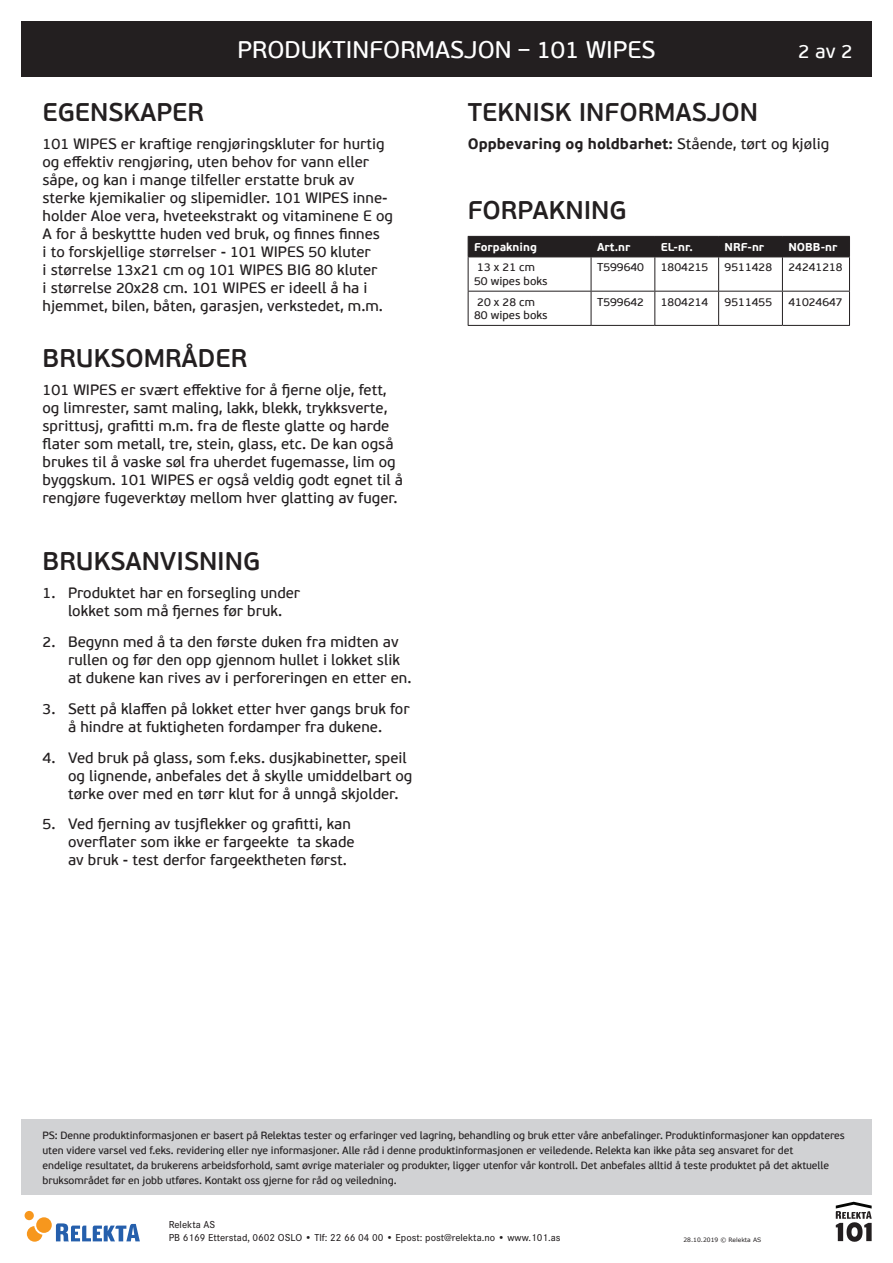
<style>
.page{position:relative;width:893px;height:1263px;background:#fff}
.page>*{position:absolute;margin:0;border:0;box-sizing:border-box;transform-origin:0 0}
.Mellomtittel{font:600 25.5px "PF Beau Sans Pro";color:#231f20}
.t1{font:24px "PF Beau Sans Pro Bbook";color:#fff}
.t2{font:19.5px "PF Beau Sans Pro Bbook";color:#fff}
.Brødtekst{font:15px/18px "PF Beau Sans Pro Bbook";color:#231f20}
.Teknisk{font:700 15px "PF Beau Sans Pro";color:#231f20}
.Celle_tabell_venstre{font:11.4px/13.6px "PF Beau Sans Pro Bbook";color:#231f20}
.Header_tabell_venstr{font:700 11.4px "PF Beau Sans Pro";color:#fff}
.t3{font:10.5px/15px "PF Beau Sans Pro Bbook";letter-spacing:-.01em;color:#231f20}
.t4{font:500 10.5px/12.6px "Corporate S";color:#231f20}
.t5{font:6px "Verdana";color:#231f20}
.s1{font-family:"PF Beau Sans Pro Bbook";font-weight:400}
</style>
<div class="page">
<svg style="left:27px;top:1226px;width:15px;height:16px"></svg>
<div style="left:25px;top:1211px;width:9px;height:9px;background:#f7971d;border-radius:50%"></div>
<svg style="left:56px;top:1223px;width:84px;height:18px"></svg>
<div style="left:36px;top:1217px;width:16px;height:16px;background:#f7971d;border-radius:50%"></div>
<svg style="left:836px;top:1202px;width:36px;height:40px"></svg>
<div style="left:21px;top:1120px;width:851px;height:75px;background:#d1d2d4"></div>
<div style="left:21px;top:21px;width:851px;height:56px;background:#231f20"></div>
<div style="left:468px;top:236px;width:382px;height:21px;background:#231f20"></div>
<hr style="left:468px;top:257px;width:123px;height:1px;background:#231f20">
<hr style="left:468px;top:257px;width:1px;height:34px;background:#231f20">
<hr style="left:591px;top:257px;width:64px;height:1px;background:#231f20">
<hr style="left:591px;top:257px;width:1px;height:34px;background:#231f20">
<hr style="left:655px;top:257px;width:64px;height:1px;background:#231f20">
<hr style="left:654px;top:257px;width:1px;height:34px;background:#231f20">
<hr style="left:719px;top:257px;width:63px;height:1px;background:#231f20">
<hr style="left:718px;top:257px;width:1px;height:34px;background:#231f20">
<hr style="left:782px;top:257px;width:68px;height:1px;background:#231f20">
<hr style="left:782px;top:257px;width:1px;height:34px;background:#231f20">
<hr style="left:849px;top:257px;width:1px;height:34px;background:#231f20">
<hr style="left:468px;top:291px;width:123px;height:1px;background:#231f20">
<hr style="left:468px;top:292px;width:1px;height:33px;background:#231f20">
<hr style="left:591px;top:291px;width:64px;height:1px;background:#231f20">
<hr style="left:591px;top:292px;width:1px;height:33px;background:#231f20">
<hr style="left:655px;top:291px;width:64px;height:1px;background:#231f20">
<hr style="left:654px;top:292px;width:1px;height:33px;background:#231f20">
<hr style="left:719px;top:291px;width:63px;height:1px;background:#231f20">
<hr style="left:718px;top:292px;width:1px;height:33px;background:#231f20">
<hr style="left:782px;top:291px;width:68px;height:1px;background:#231f20">
<hr style="left:782px;top:292px;width:1px;height:33px;background:#231f20">
<hr style="left:849px;top:292px;width:1px;height:33px;background:#231f20">
<hr style="left:468px;top:325px;width:123px;height:1px;background:#231f20">
<hr style="left:591px;top:325px;width:64px;height:1px;background:#231f20">
<hr style="left:655px;top:325px;width:64px;height:1px;background:#231f20">
<hr style="left:719px;top:325px;width:63px;height:1px;background:#231f20">
<hr style="left:782px;top:325px;width:68px;height:1px;background:#231f20">
<p class="Mellomtittel" style="left:43px;top:97px;width:163px">EGENSKAPER</p>
<h2 class="t1" style="left:237px;top:36px;width:382px">PRODUKTINFORMASJON – 101 Wipes</h2>
<h3 class="t2" style="left:798px;top:40px;width:56px">2 av 2</h3>
<p class="Mellomtittel" style="left:468px;top:97px;width:292px">TEKNISK INFORMASJON</p>
<p class="Brødtekst" style="left:43px;top:136px;width:352px">101 WIPES er kraftige rengjøringskluter for hurtig og effektiv rengjøring, uten behov for vann eller såpe, og kan i mange tilfeller erstatte bruk av sterke kjemikalier og slipemidler. 101 WIPES inne&shy;holder Aloe vera, hveteekstrakt og vitaminene E og A for å beskyttte huden ved bruk, og finnes finnes<br>i to forskjellige størrelser - 101 WIPES 50 kluter<br>i størrelse 13x21 cm og 101 WIPES BIG 80 kluter<br>i størrelse 20x28 cm. 101 WIPES er ideell å ha i hjemmet, bilen, båten, garasjen, verkstedet, m.m.</p>
<p class="Mellomtittel" style="left:43px;top:343px;width:206px">BRUKSOMRÅDER</p>
<p class="Brødtekst" style="left:43px;top:381px;width:362px">101 WIPES er svært effektive for å fjerne olje, fett, og limrester, samt maling, lakk, blekk, trykksverte, sprittusj, grafitti m.m. fra de fleste glatte og harde flater som metall, tre, stein, glass, etc. De kan også brukes til å vaske søl fra uherdet fugemasse, lim og byggskum. 101 WIPES er også veldig godt egnet til å rengjøre fugeverktøy mellom hver glatting av fuger.</p>
<p class="Mellomtittel" style="left:43px;top:546px;width:219px">BRUKSANVISNING</p>
<p class="Brødtekst" style="left:43px;top:584px;width:259px;text-align:center">1. Produktet har en forsegling under lokket som må fjernes før bruk.</p>
<p class="Brødtekst" style="left:68px;top:633px;width:345px;text-indent:-26px">2. Begynn med å ta den første duken fra midten av rullen og før den opp gjennom hullet i lokket slik at dukene kan rives av i perforeringen en etter en.</p>
<p class="Brødtekst" style="left:43px;top:700px;width:369px;text-align:center">3. Sett på klaffen på lokket etter hver gangs bruk for å hindre at fuktigheten fordamper fra dukene.</p>
<p class="Brødtekst" style="left:68px;top:749px;width:346px;text-indent:-26px">4. Ved bruk på glass, som f.eks. dusjkabinetter, speil og lignende, anbefales det å skylle umiddelbart og tørke over med en tørr klut for å unngå skjolder.</p>
<p class="Brødtekst" style="left:68px;top:816px;width:288px;text-indent:-26px">5. Ved fjerning av tusjflekker og grafitti, kan overflater som ikke er fargeekte ta skade av bruk - test derfor fargeektheten først.</p>
<p class="Teknisk" style="left:468px;top:135px;width:363px">Oppbevaring og holdbarhet: <span class="s1">Stående, tørt og kjølig</span></p>
<p class="Mellomtittel" style="left:468px;top:195px;width:160px">FORPAKNING</p>
<p class="Header_tabell_venstr" style="left:474px;top:240px;width:64px">Forpakning</p>
<p class="Header_tabell_venstr" style="left:597px;top:240px;width:35px">Art.nr</p>
<p class="Header_tabell_venstr" style="left:661px;top:240px;width:34px">EL-nr.</p>
<p class="Header_tabell_venstr" style="left:725px;top:240px;width:41px">NRF-nr</p>
<p class="Header_tabell_venstr" style="left:788px;top:240px;width:51px">NOBB-nr</p>
<p class="Celle_tabell_venstre" style="left:474px;top:261px;width:75px">13 x 21 cm<br>50 wipes boks</p>
<p class="Celle_tabell_venstre" style="left:597px;top:261px;width:49px">T599640</p>
<p class="Celle_tabell_venstre" style="left:661px;top:261px;width:49px">1804215</p>
<p class="Celle_tabell_venstre" style="left:725px;top:261px;width:49px">9511428</p>
<p class="Celle_tabell_venstre" style="left:788px;top:261px;width:56px">24241218</p>
<p class="Celle_tabell_venstre" style="left:474px;top:295px;width:75px">20 x 28 cm<br>80 wipes boks</p>
<p class="Celle_tabell_venstre" style="left:597px;top:295px;width:49px">T599642</p>
<p class="Celle_tabell_venstre" style="left:661px;top:295px;width:49px">1804214</p>
<p class="Celle_tabell_venstre" style="left:725px;top:295px;width:49px">9511455</p>
<p class="Celle_tabell_venstre" style="left:788px;top:295px;width:56px">41024647</p>
<p class="t3" style="left:43px;top:1128px;width:804px">PS: Denne produktinformasjonen er basert på Relektas tester og erfaringer ved lagring, behandling og bruk etter våre anbefalinger. Produktinformasjoner kan oppdateres uten videre varsel ved f.eks. revidering eller nye informasjoner. Alle råd i denne produktinformasjonen er veiledende. Relekta kan ikke påta seg ansvaret for det<br>endelige resultatet, da brukerens arbeidsforhold, samt øvrige materialer og produkter, ligger utenfor vår kontroll. Det anbefales alltid å teste produktet på det aktuelle bruksområdet før en jobb utføres. Kontakt oss gjerne for råd og veiledning.</p>
<p class="t4" style="left:169px;top:1218px;width:393px">Relekta AS<br>PB 6169 Etterstad, 0602 OSLO • Tlf: 22 66 04 00 • Epost: post@relekta.no • www.101.as</p>
<p class="t5" style="left:683px;top:1235px;width:79px">28.10.2019 © Relekta AS</p>
</div>
